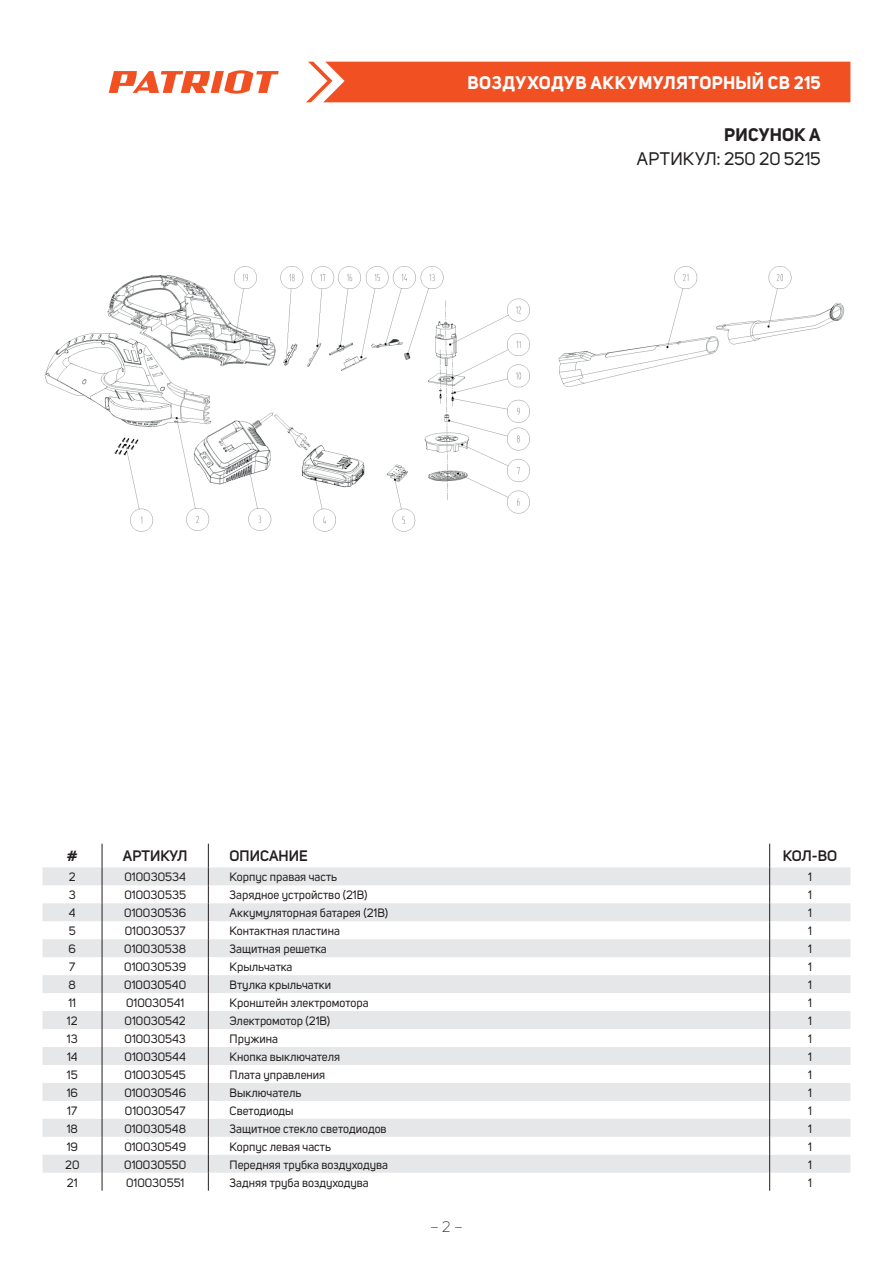
<style>
.page{position:relative;width:893px;height:1263px;background:#fff}
.page>*{position:absolute;margin:0;border:0;box-sizing:border-box;transform-origin:0 0}
.t1{font:700 18px "Uni Sans";letter-spacing:.025em;color:#fff}
.t2{font:18px "Uni Sans";letter-spacing:-.005em;color:#231f20}
.t3{font:700 18px "Uni Sans";letter-spacing:.01em;color:#231f20}
.t4{font:600 15px "Uni Sans";color:#231f20}
.t5{font:300 15px "Uni Sans";color:#231f20}
.t6{font:12px "Uni Sans";color:#231f20}
</style>
<div class="page">
<div style="left:306px;top:62px;width:544px;height:40px;background:#f15122"></div>
<svg style="left:109px;top:70px;width:170px;height:24px"></svg>
<svg style="left:43px;top:867px;width:807px;height:306px;fill:#e6e7e9"></svg>
<svg style="left:102px;top:844px;width:1px;height:347px"></svg>
<svg style="left:208px;top:844px;width:1px;height:347px"></svg>
<svg style="left:769px;top:844px;width:1px;height:347px"></svg>
<img style="left:44px;top:266px;width:801px;height:266px">
<h1 class="t1" style="left:468px;top:72px;width:355px">ВОЗДУХОДУВ АККУМУЛЯТОРНЫЙ CB 215</h1>
<h1 class="t3" style="left:724px;top:123px;width:98px">РИСУНОК A</h1>
<h1 class="t2" style="left:637px;top:148px;width:185px">АРТИКУЛ: 250 20 5215</h1>
<p class="t4" style="left:67px;top:847px;width:12px">#</p>
<p class="t4" style="left:123px;top:847px;width:66px">АРТИКУЛ</p>
<p class="t4" style="left:230px;top:847px;width:80px">ОПИСАНИЕ</p>
<p class="t4" style="left:783px;top:847px;width:56px">КОЛ-ВО</p>
<p class="t6" style="left:69px;top:870px;width:8px">2</p>
<p class="t6" style="left:125px;top:870px;width:63px">010030534</p>
<p class="t6" style="left:230px;top:870px;width:109px">Корпус правая часть</p>
<p class="t6" style="left:808px;top:870px;width:5px">1</p>
<p class="t6" style="left:69px;top:888px;width:8px">3</p>
<p class="t6" style="left:124px;top:888px;width:63px">010030535</p>
<p class="t6" style="left:230px;top:888px;width:139px">Зарядное устройство (21В)</p>
<p class="t6" style="left:808px;top:888px;width:5px">1</p>
<p class="t6" style="left:69px;top:906px;width:8px">4</p>
<p class="t6" style="left:124px;top:906px;width:63px">010030536</p>
<p class="t6" style="left:230px;top:906px;width:160px">Аккумуляторная батарея (21В)</p>
<p class="t6" style="left:808px;top:906px;width:5px">1</p>
<p class="t6" style="left:69px;top:924px;width:8px">5</p>
<p class="t6" style="left:125px;top:924px;width:62px">010030537</p>
<p class="t6" style="left:230px;top:924px;width:112px">Контактная пластина</p>
<p class="t6" style="left:808px;top:924px;width:5px">1</p>
<p class="t6" style="left:69px;top:942px;width:9px">6</p>
<p class="t6" style="left:124px;top:942px;width:63px">010030538</p>
<p class="t6" style="left:230px;top:942px;width:99px">Защитная решетка</p>
<p class="t6" style="left:808px;top:942px;width:5px">1</p>
<p class="t6" style="left:69px;top:960px;width:8px">7</p>
<p class="t6" style="left:124px;top:960px;width:63px">010030539</p>
<p class="t6" style="left:230px;top:960px;width:64px">Крыльчатка</p>
<p class="t6" style="left:808px;top:960px;width:5px">1</p>
<p class="t6" style="left:69px;top:978px;width:9px">8</p>
<p class="t6" style="left:124px;top:978px;width:63px">010030540</p>
<p class="t6" style="left:230px;top:978px;width:103px">Втулка крыльчатки</p>
<p class="t6" style="left:808px;top:978px;width:5px">1</p>
<p class="t6" style="left:68px;top:996px;width:9px">11</p>
<p class="t6" style="left:126px;top:996px;width:60px">010030541</p>
<p class="t6" style="left:230px;top:996px;width:140px">Кронштейн электромотора</p>
<p class="t6" style="left:808px;top:996px;width:5px">1</p>
<p class="t6" style="left:67px;top:1014px;width:12px">12</p>
<p class="t6" style="left:125px;top:1014px;width:63px">010030542</p>
<p class="t6" style="left:230px;top:1014px;width:102px">Электромотор (21В)</p>
<p class="t6" style="left:808px;top:1014px;width:5px">1</p>
<p class="t6" style="left:67px;top:1032px;width:12px">13</p>
<p class="t6" style="left:125px;top:1032px;width:63px">010030543</p>
<p class="t6" style="left:230px;top:1032px;width:50px">Пружина</p>
<p class="t6" style="left:808px;top:1032px;width:5px">1</p>
<p class="t6" style="left:67px;top:1050px;width:12px">14</p>
<p class="t6" style="left:125px;top:1050px;width:63px">010030544</p>
<p class="t6" style="left:230px;top:1050px;width:112px">Кнопка выключателя</p>
<p class="t6" style="left:808px;top:1050px;width:5px">1</p>
<p class="t6" style="left:67px;top:1067px;width:12px">15</p>
<p class="t6" style="left:125px;top:1067px;width:63px">010030545</p>
<p class="t6" style="left:230px;top:1067px;width:97px">Плата управления</p>
<p class="t6" style="left:808px;top:1067px;width:5px">1</p>
<p class="t6" style="left:67px;top:1085px;width:13px">16</p>
<p class="t6" style="left:124px;top:1085px;width:63px">010030546</p>
<p class="t6" style="left:230px;top:1085px;width:73px">Выключатель</p>
<p class="t6" style="left:808px;top:1085px;width:5px">1</p>
<p class="t6" style="left:67px;top:1103px;width:11px">17</p>
<p class="t6" style="left:125px;top:1103px;width:62px">010030547</p>
<p class="t6" style="left:230px;top:1103px;width:66px">Светодиоды</p>
<p class="t6" style="left:808px;top:1103px;width:5px">1</p>
<p class="t6" style="left:67px;top:1121px;width:13px">18</p>
<p class="t6" style="left:124px;top:1121px;width:63px">010030548</p>
<p class="t6" style="left:230px;top:1121px;width:159px">Защитное стекло светодиодов</p>
<p class="t6" style="left:808px;top:1121px;width:5px">1</p>
<p class="t6" style="left:67px;top:1139px;width:13px">19</p>
<p class="t6" style="left:124px;top:1139px;width:63px">010030549</p>
<p class="t6" style="left:230px;top:1139px;width:103px">Корпус левая часть</p>
<p class="t6" style="left:808px;top:1139px;width:5px">1</p>
<p class="t6" style="left:65px;top:1157px;width:16px">20</p>
<p class="t6" style="left:124px;top:1157px;width:64px">010030550</p>
<p class="t6" style="left:230px;top:1157px;width:160px">Передняя трубка воздуходува</p>
<p class="t6" style="left:808px;top:1157px;width:5px">1</p>
<p class="t6" style="left:67px;top:1175px;width:12px">21</p>
<p class="t6" style="left:126px;top:1175px;width:60px">010030551</p>
<p class="t6" style="left:230px;top:1175px;width:141px">Задняя труба воздуходува</p>
<p class="t6" style="left:808px;top:1175px;width:5px">1</p>
<p class="t5" style="left:430px;top:1218px;width:34px">– 2 –</p>
</div>
